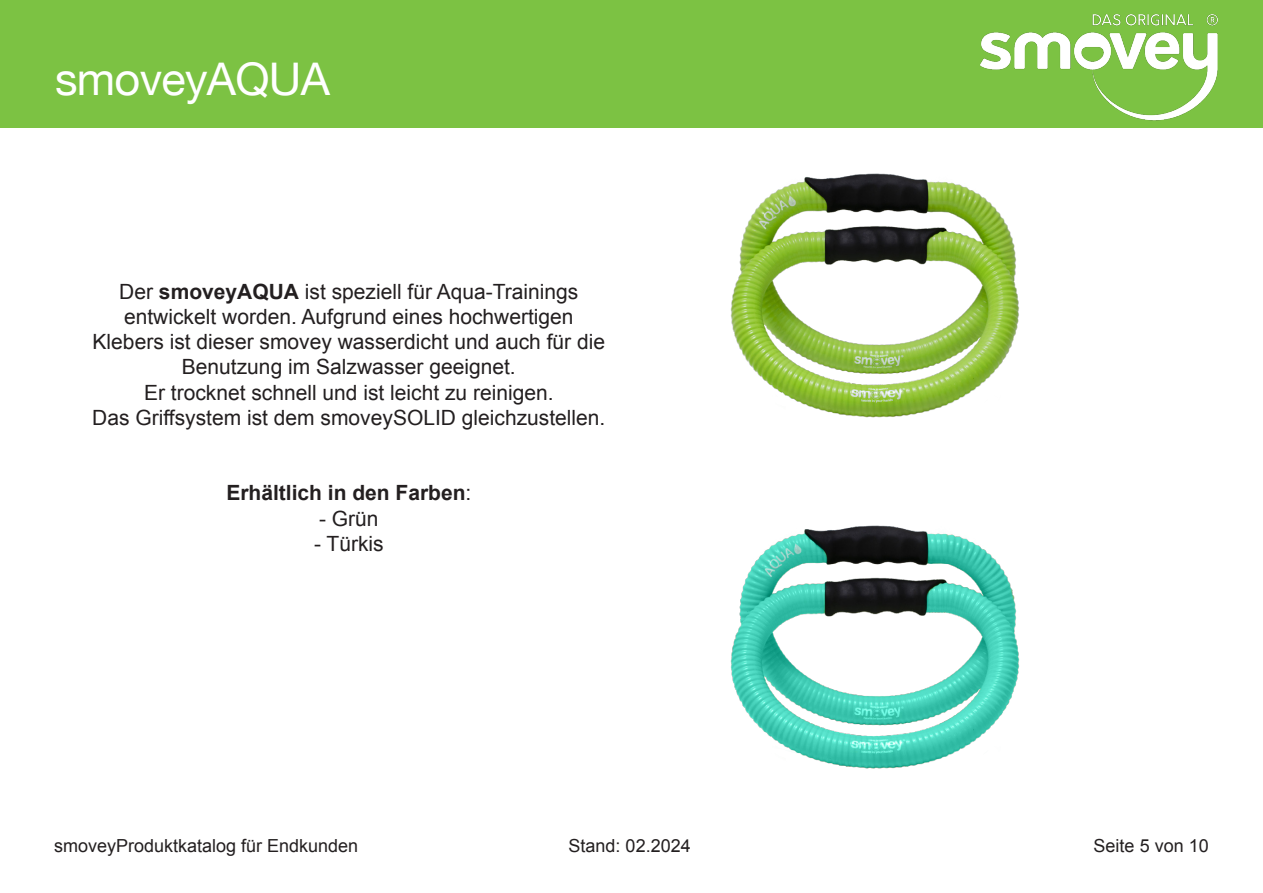
<style>
.page{position:relative;width:1263px;height:893px;background:#fff}
.page>*{position:absolute;margin:0;border:0;box-sizing:border-box;transform-origin:0 0}
.t1{font:45px "Helvetica Neue";letter-spacing:-.015em;color:#fff}
.t2{font:21px/25.2px "Arial";color:#231f20;text-align:center}
.t3{font:700 21px "Arial";color:#231f20}
.t4{font:18px "Arial";color:#231f20}
.s1{font-weight:700}
.s2{font-weight:400}
</style>
<div class="page">
<div style="left:0;top:0;width:1263px;height:128px;background:#7cc243"></div>
<img style="left:980px;top:14px;width:238px;height:107px">
<img style="left:730px;top:173px;width:289px;height:245px">
<img style="left:730px;top:525px;width:290px;height:244px">
<p class="t1" style="left:55px;top:47px;width:276px">smoveyAQUA</p>
<p class="t2" style="left:119px;top:279px;width:461px">Der <span class="s1">smoveyAQUA</span> ist speziell für Aqua-Trainings</p>
<p class="t2" style="left:124px;top:304px;width:451px">entwickelt worden. Aufgrund eines hochwertigen</p>
<p class="t2" style="left:93px;top:329px;width:514px">Klebers ist dieser smovey wasserdicht und auch für die<br>Benutzung im Salzwasser geeignet.</p>
<p class="t2" style="left:144px;top:380px;width:411px">Er trocknet schnell und ist leicht zu reinigen.</p>
<p class="t2" style="left:92px;top:405px;width:515px">Das Griffsystem ist dem smoveySOLID gleichzustellen.</p>
<p class="t3" style="left:226px;top:479px;width:247px">Erhältlich in den Farben<span class="s2">:</span></p>
<p class="t2" style="left:319px;top:506px;width:61px">- Grün</p>
<p class="t2" style="left:314px;top:531px;width:71px">- Türkis</p>
<p class="t4" style="left:54px;top:834px;width:306px">smoveyProduktkatalog für Endkunden</p>
<p class="t4" style="left:569px;top:834px;width:124px">Stand: 02.2024</p>
<p class="t4" style="left:1094px;top:834px;width:117px">Seite 5 von 10</p>
</div>
